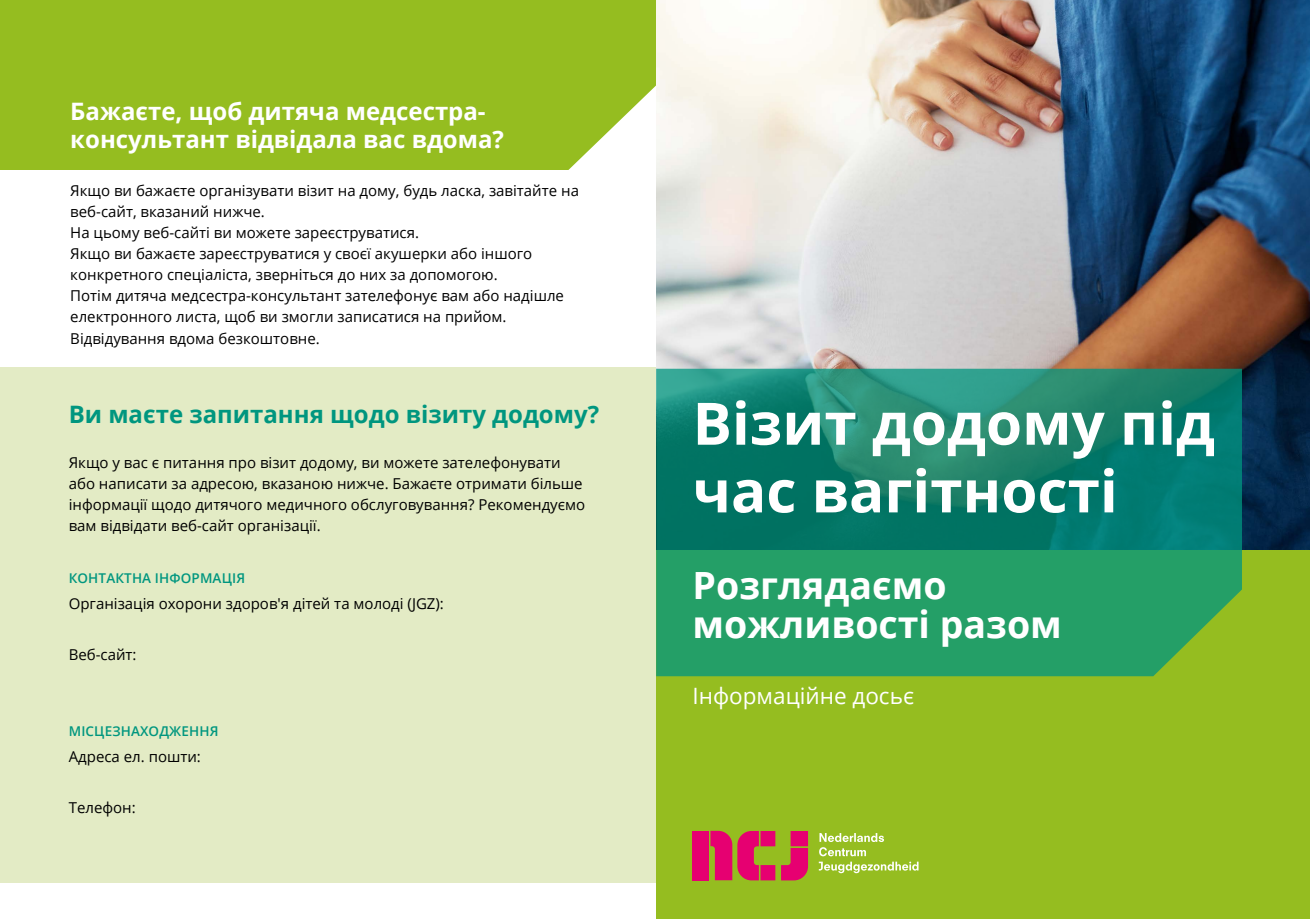
<style>
.page{position:relative;width:1310px;height:919px;background:#fff}
.page>*{position:absolute;margin:0;border:0;box-sizing:border-box;transform-origin:0 0}
.Hoofdstukkop{font:700 58.5px/67.7px "Open Sans";color:#fff}
.Hoofdstukkop-2{font:700 37.5px "Open Sans";color:#fff}
.Hoofdstukkop-3{font:700 24px/28.5px "Open Sans";color:#fff}
.Hoofdstukkop-4{font:700 24px "Open Sans";color:#00967f}
.t1{font:22.5px "Open Sans";color:#fff}
.t2{font:15px/21px "Open Sans";color:#000}
.t3{font:600 13.5px "Open Sans";letter-spacing:.01em;color:#00967f}
</style>
<div class="page">
<div style="left:0;top:0;width:656px;height:169px;background:#95bd20"></div>
<svg style="left:568px;top:85px;width:88px;height:85px"></svg>
<div style="left:0;top:367px;width:656px;height:516px;background:#e3ebc5"></div>
<div style="left:656px;top:549px;width:654px;height:369px;background:#95bd20"></div>
<img style="left:656px;top:0;width:654px;height:549px">
<svg style="left:819px;top:833px;width:99px;height:40px"></svg>
<svg style="left:781px;top:831px;width:27px;height:49px"></svg>
<svg style="left:710px;top:830px;width:65px;height:50px"></svg>
<div style="left:692px;top:830px;width:17px;height:50px;background:#e60071"></div>
<svg style="left:656px;top:369px;width:586px;height:307px;background:#1b8d69"></svg>
<p class="Hoofdstukkop-3" style="left:70px;top:96px;width:435px">Бажаєте, щоб дитяча медсестра&shy;консультант відвідала вас вдома?</p>
<p class="t2" style="left:70px;top:179px;width:510px">Якщо ви бажаєте організувати візит на дому, будь ласка, завітайте на веб-сайт, вказаний нижче.</p>
<p class="t2" style="left:70px;top:221px;width:350px">На цьому веб-сайті ви можете зареєструватися.</p>
<p class="t2" style="left:70px;top:242px;width:463px">Якщо ви бажаєте зареєструватися у своєї акушерки або іншого конкретного спеціаліста, зверніться до них за допомогою.</p>
<p class="t2" style="left:70px;top:284px;width:495px">Потім дитяча медсестра-консультант зателефонує вам або надішле електронного листа, щоб ви змогли записатися на прийом.</p>
<p class="t2" style="left:70px;top:328px;width:251px">Відвідування вдома безкоштовне.</p>
<p class="Hoofdstukkop-4" style="left:69px;top:397px;width:532px">Ви маєте запитання щодо візиту додому?</p>
<p class="t2" style="left:69px;top:451px;width:518px">Якщо у вас є питання про візит додому, ви можете зателефонувати або написати за адресою, вказаною нижче. Бажаєте отримати більше інформації щодо дитячого медичного обслуговування? Рекомендуємо вам відвідати веб-сайт організації.</p>
<p class="t3" style="left:69px;top:569px;width:178px">КОНТАКТНА ІНФОРМАЦІЯ</p>
<p class="t2" style="left:69px;top:592px;width:377px">Організація охорони здоров'я дітей та молоді (JGZ):</p>
<p class="t2" style="left:69px;top:643px;width:69px">Веб-сайт:</p>
<p class="t3" style="left:69px;top:722px;width:151px">МІСЦЕЗНАХОДЖЕННЯ</p>
<p class="t2" style="left:69px;top:745px;width:134px">Адреса ел. пошти:</p>
<p class="t2" style="left:69px;top:796px;width:68px">Телефон:</p>
<p class="Hoofdstukkop" style="left:692px;top:388px;width:524px">Візит додому під час вагітності</p>
<p class="Hoofdstukkop-2" style="left:692px;top:559px;width:255px">Розглядаємо</p>
<p class="Hoofdstukkop-2" style="left:692px;top:598px;width:371px">можливості разом</p>
<p class="t1" style="left:692px;top:680px;width:223px">Інформаційне досьє</p>
</div>
